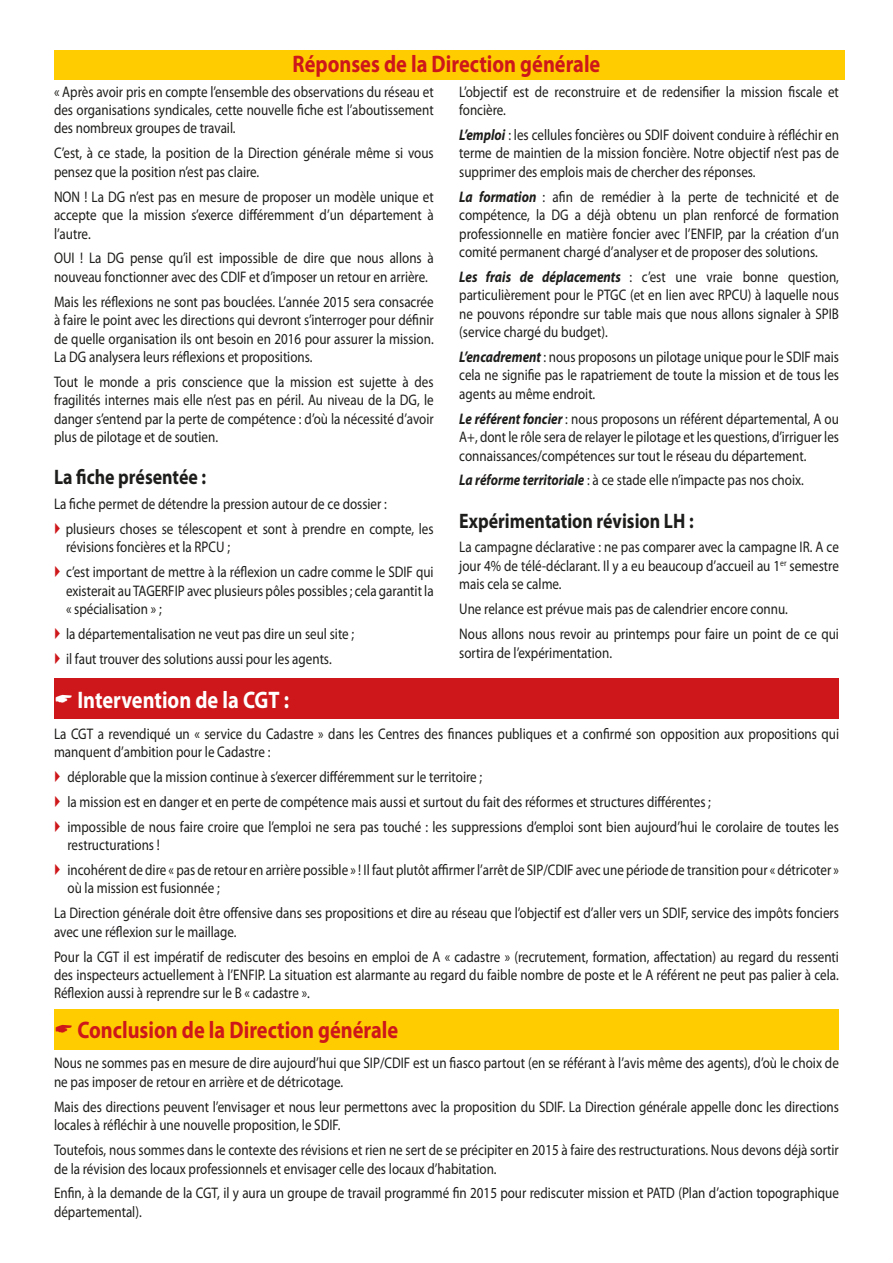
<style>
.page{position:relative;width:893px;height:1263px;background:#fff}
.page>*{position:absolute;margin:0;border:0;box-sizing:border-box;transform-origin:0 0}
.t1{font:700 24px "Myriad Pro";color:#cd171a;scale:.85 1}
.t2{font:700 24px "Myriad Pro";color:#fff;scale:.85 1}
.t3{font:700 21px "Myriad Pro";color:#1d1d1b;scale:.85 1}
.t4{font:15.3px/18.5px "Myriad Pro";color:#1d1d1b;scale:.85 1}
.s1{font-weight:700;font-style:italic}
</style>
<div class="page">
<div style="left:54px;top:50px;width:791px;height:29px;background:#fc0"></div>
<div style="left:54px;top:678px;width:785px;height:41px;background:#cd171a"></div>
<div style="left:54px;top:1009px;width:785px;height:40px;background:#fc0"></div>
<p class="t1" style="left:293px;top:48px;width:364px">Réponses de la Direction générale</p>
<p class="t4" style="left:54px;top:82px;width:448px;text-align:justify">« Après avoir pris en compte l’ensemble des observations du réseau et des organisations syndicales, cette nouvelle fiche est l’aboutissement des nombreux groupes de travail.</p>
<p class="t4" style="left:54px;top:144px;width:448px">C’est, à ce stade, la position de la Direction générale même si vous pensez que la position n’est pas claire.</p>
<p class="t4" style="left:54px;top:187px;width:448px;text-align:justify">NON ! La DG n’est pas en mesure de proposer un modèle unique et accepte que la mission s’exerce différemment d’un département à l’autre.</p>
<p class="t4" style="left:54px;top:249px;width:448px">OUI ! La DG pense qu’il est impossible de dire que nous allons à nouveau fonctionner avec des CDIF et d’imposer un retour en arrière.</p>
<p class="t4" style="left:54px;top:292px;width:448px;text-align:justify">Mais les réflexions ne sont pas bouclées. L’année 2015 sera consacrée à faire le point avec les directions qui devront s’interroger pour définir de quelle organisation ils ont besoin en 2016 pour assurer la mission.<br>La DG analysera leurs réflexions et propositions.</p>
<p class="t4" style="left:54px;top:372px;width:448px;text-align:justify">Tout le monde a pris conscience que la mission est sujette à des fragilités internes mais elle n’est pas en péril. Au niveau de la DG, le danger s’entend par la perte de compétence : d’où la nécessité d’avoir plus de pilotage et de soutien.</p>
<p class="t3" style="left:54px;top:464px;width:180px">La fiche présentée :</p>
<p class="t4" style="left:54px;top:495px;width:393px">La fiche permet de détendre la pression autour de ce dossier :</p>
<p class="t4" style="left:66px;top:519px;width:434px">plusieurs choses se télescopent et sont à prendre en compte, les révisions foncières et la RPCU ;</p>
<p class="t4" style="left:66px;top:563px;width:434px;text-align:justify">c’est important de mettre à la réflexion un cadre comme le SDIF qui existerait au TAGERFIP avec plusieurs pôles possibles ; cela garantit la « spécialisation » ;</p>
<p class="t4" style="left:66px;top:624px;width:341px">la départementalisation ne veut pas dire un seul site ;</p>
<p class="t4" style="left:66px;top:649px;width:314px">il faut trouver des solutions aussi pour les agents.</p>
<p class="t2" style="left:77px;top:684px;width:250px">Intervention de la CGT :</p>
<p class="t4" style="left:459px;top:82px;width:448px">L’objectif est de reconstruire et de redensifier la mission fiscale et foncière.</p>
<p class="t4" style="left:459px;top:125px;width:448px;text-align:justify"><span class="s1">L’emploi</span> : les cellules foncières ou SDIF doivent conduire à réfléchir en terme de maintien de la mission foncière. Notre objectif n’est pas de supprimer des emplois mais de chercher des réponses.</p>
<p class="t4" style="left:459px;top:187px;width:448px;text-align:justify"><span class="s1">La formation</span> : afin de remédier à la perte de technicité et de compétence, la DG a déjà obtenu un plan renforcé de formation professionnelle en matière foncier avec l’ENFIP, par la création d’un comité permanent chargé d’analyser et de proposer des solutions.</p>
<p class="t4" style="left:459px;top:267px;width:448px;text-align:justify"><span class="s1">Les frais de déplacements</span> : c’est une vraie bonne question, particulièrement pour le PTGC (et en lien avec RPCU) à laquelle nous ne pouvons répondre sur table mais que nous allons signaler à SPIB (service chargé du budget).</p>
<p class="t4" style="left:459px;top:347px;width:448px;text-align:justify"><span class="s1">L’encadrement</span> : nous proposons un pilotage unique pour le SDIF mais cela ne signifie pas le rapatriement de toute la mission et de tous les agents au même endroit.</p>
<p class="t4" style="left:459px;top:409px;width:448px;text-align:justify"><span class="s1">Le référent foncier</span> : nous proposons un référent départemental, A ou A+, dont le rôle sera de relayer le pilotage et les questions, d’irriguer les connaissances/compétences sur tout le réseau du département.</p>
<p class="t4" style="left:459px;top:471px;width:407px"><span class="s1">La réforme territoriale</span> : à ce stade elle n’impacte pas nos choix.</p>
<p class="t3" style="left:459px;top:507px;width:277px">Expérimentation révision LH :</p>
<p class="t4" style="left:459px;top:538px;width:448px;text-align:justify">La campagne déclarative : ne pas comparer avec la campagne IR. A ce jour 4% de télé-déclarant. Il y a eu beaucoup d’accueil au 1<sup>er</sup> semestre mais cela se calme.</p>
<p class="t4" style="left:459px;top:600px;width:388px">Une relance est prévue mais pas de calendrier encore connu.</p>
<p class="t4" style="left:459px;top:624px;width:448px">Nous allons nous revoir au printemps pour faire un point de ce qui sortira de l’expérimentation.</p>
<p class="t4" style="left:54px;top:724px;width:925px">La CGT a revendiqué un « service du Cadastre » dans les Centres des finances publiques et a confirmé son opposition aux propositions qui manquent d’ambition pour le Cadastre :</p>
<p class="t4" style="left:68px;top:767px;width:489px">déplorable que la mission continue à s’exercer différemment sur le territoire ;</p>
<p class="t4" style="left:68px;top:792px;width:758px">la mission est en danger et en perte de compétence mais aussi et surtout du fait des réformes et structures différentes ;</p>
<p class="t4" style="left:68px;top:817px;width:909px">impossible de nous faire croire que l’emploi ne sera pas touché : les suppressions d’emploi sont bien aujourd’hui le corolaire de toutes les restructurations !</p>
<p class="t4" style="left:68px;top:860px;width:909px">incohérent de dire « pas de retour en arrière possible » ! Il faut plutôt affirmer l’arrêt de SIP/CDIF avec une période de transition pour « détricoter » où la mission est fusionnée ;</p>
<p class="t4" style="left:54px;top:904px;width:925px">La Direction générale doit être offensive dans ses propositions et dire au réseau que l’objectif est d’aller vers un SDIF, service des impôts fonciers avec une réflexion sur le maillage.</p>
<p class="t4" style="left:54px;top:947px;width:925px;text-align:justify">Pour la CGT il est impératif de rediscuter des besoins en emploi de A « cadastre » (recrutement, formation, affectation) au regard du ressenti des inspecteurs actuellement à l’ENFIP. La situation est alarmante au regard du faible nombre de poste et le A référent ne peut pas palier à cela.<br>Réflexion aussi à reprendre sur le B « cadastre ».</p>
<p class="t1" style="left:77px;top:1014px;width:379px">Conclusion de la Direction générale</p>
<p class="t4" style="left:54px;top:1054px;width:925px">Nous ne sommes pas en mesure de dire aujourd’hui que SIP/CDIF est un fiasco partout (en se référant à l’avis même des agents), d’où le choix de ne pas imposer de retour en arrière et de détricotage.</p>
<p class="t4" style="left:54px;top:1097px;width:925px">Mais des directions peuvent l’envisager et nous leur permettons avec la proposition du SDIF. La Direction générale appelle donc les directions locales à réfléchir à une nouvelle proposition, le SDIF.</p>
<p class="t4" style="left:54px;top:1140px;width:925px">Toutefois, nous sommes dans le contexte des révisions et rien ne sert de se précipiter en 2015 à faire des restructurations. Nous devons déjà sortir de la révision des locaux professionnels et envisager celle des locaux d’habitation.</p>
<p class="t4" style="left:54px;top:1184px;width:925px">Enfin, à la demande de la CGT, il y aura un groupe de travail programmé fin 2015 pour rediscuter mission et PATD (Plan d’action topographique départemental).</p>
</div>
